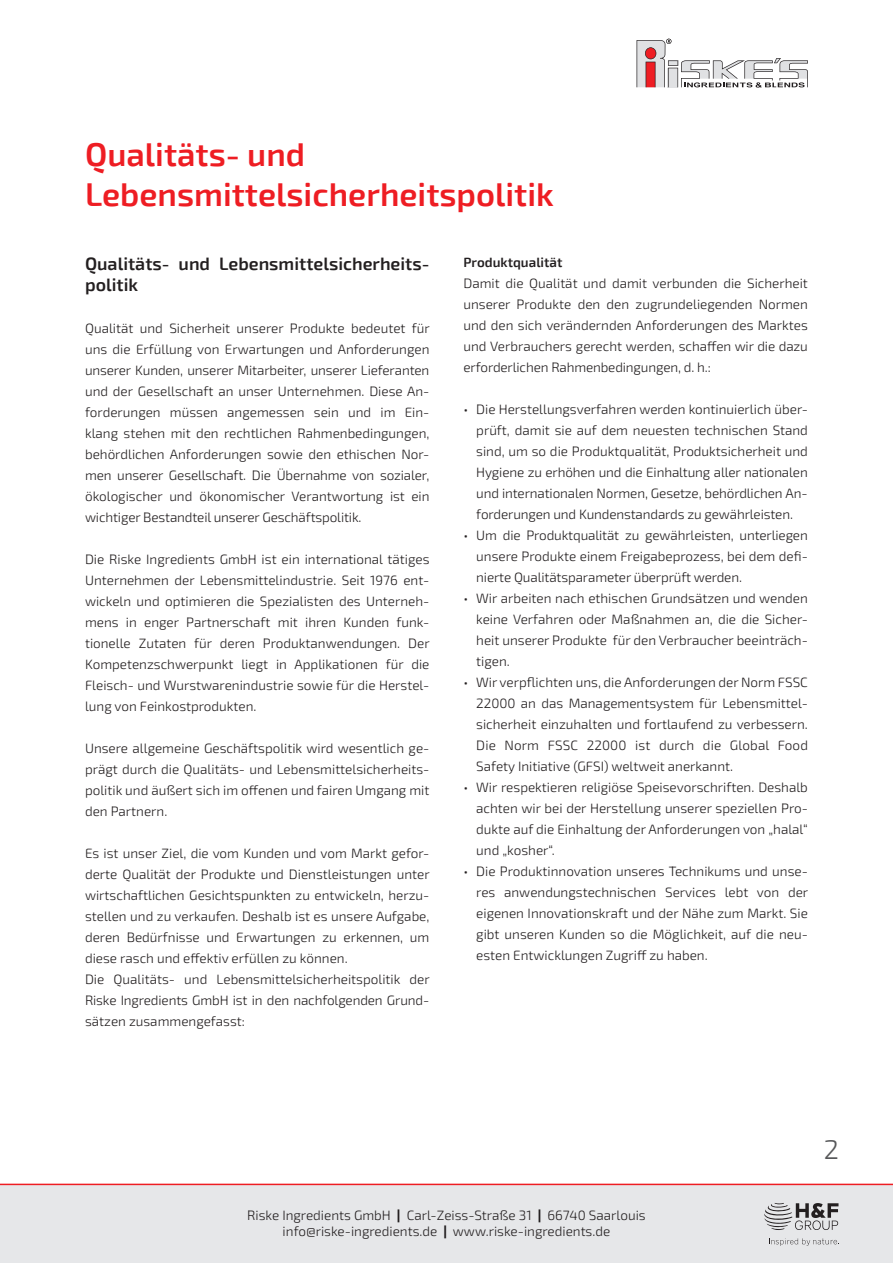
<style>
.page{position:relative;width:893px;height:1263px;background:#fff}
.page>*{position:absolute;margin:0;border:0;box-sizing:border-box;transform-origin:0 0}
.t1{font:600 33px "Exo 2";color:#ee1d23}
.t2{font:27px "Exo 2";color:#57585a}
.t3{font:600 18px/21px "Exo 2";color:#231f20}
.Adresse{font:13.5px/21px "Exo 2";color:#231f20;text-align:justify}
.t4{font:600 13.5px "Exo 2";color:#231f20}
.s1{font-weight:800}
</style>
<div class="page">
<div style="left:0;top:1184px;width:893px;height:79px;background:#e6e7e9"></div>
<svg style="left:637px;top:39px;width:171px;height:49px"></svg>
<svg style="left:769px;top:1238px;width:70px;height:8px"></svg>
<svg style="left:764px;top:1203px;width:74px;height:27px;background:#abaaac"></svg>
<p class="t1" style="left:85px;top:135px;width:222px">Qualitäts- und</p>
<p class="t1" style="left:85px;top:175px;width:470px">Lebensmittelsicherheitspolitik</p>
<p class="t3" style="left:85px;top:253px;width:346px">Qualitäts- und Lebensmittelsicherheits&shy;politik</p>
<p class="Adresse" style="left:85px;top:317px;width:346px">Qualität und Sicherheit unserer Produkte bedeutet für uns die Erfüllung von Erwartungen und Anforderungen unserer Kunden, unserer Mitarbeiter, unserer Lieferanten und der Gesellschaft an unser Unternehmen. Diese An&shy;forderungen müssen angemessen sein und im Ein&shy;klang stehen mit den rechtlichen Rahmenbedingungen, behördlichen Anforderungen sowie den ethischen Nor&shy;men unserer Gesellschaft. Die Übernahme von sozialer, ökologischer und ökonomischer Verantwortung ist ein wichtiger Bestandteil unserer Geschäftspolitik.</p>
<p class="Adresse" style="left:85px;top:548px;width:346px">Die Riske Ingredients GmbH ist ein international tätiges Unternehmen der Lebensmittelindustrie. Seit 1976 ent&shy;wickeln und optimieren die Spezialisten des Unterneh&shy;mens in enger Partnerschaft mit ihren Kunden funk&shy;tionelle Zutaten für deren Produktanwendungen. Der Kompetenzschwerpunkt liegt in Applikationen für die Fleisch- und Wurstwarenindustrie sowie für die Herstel&shy;lung von Feinkostprodukten.</p>
<p class="Adresse" style="left:85px;top:737px;width:346px">Unsere allgemeine Geschäftspolitik wird wesentlich ge&shy;prägt durch die Qualitäts- und Lebensmittelsicherheits&shy;politik und äußert sich im offenen und fairen Umgang mit den Partnern.</p>
<p class="Adresse" style="left:85px;top:842px;width:346px">Es ist unser Ziel, die vom Kunden und vom Markt gefor&shy;derte Qualität der Produkte und Dienstleistungen unter wirtschaftlichen Gesichtspunkten zu entwickeln, herzu&shy;stellen und zu verkaufen. Deshalb ist es unsere Aufgabe, deren Bedürfnisse und Erwartungen zu erkennen, um diese rasch und effektiv erfüllen zu können.</p>
<p class="Adresse" style="left:85px;top:968px;width:346px">Die Qualitäts- und Lebensmittelsicherheitspolitik der Riske Ingredients GmbH ist in den nachfolgenden Grund&shy;sätzen zusammengefasst:</p>
<p class="t4" style="left:463px;top:254px;width:100px">Produktqualität</p>
<p class="Adresse" style="left:463px;top:272px;width:346px">Damit die Qualität und damit verbunden die Sicherheit unserer Produkte den den zugrundeliegenden Normen und den sich verändernden Anforderungen des Marktes und Verbrauchers gerecht werden, schaffen wir die dazu erforderlichen Rahmenbedingungen, d. h.:</p>
<p class="Adresse" style="left:476px;top:398px;width:333px;text-indent:-13px">• Die Herstellungsverfahren werden kontinuierlich über&shy;prüft, damit sie auf dem neuesten technischen Stand sind, um so die Produktqualität, Produktsicherheit und Hygiene zu erhöhen und die Einhaltung aller nationalen und internationalen Normen, Gesetze, behördlichen An&shy;forderungen und Kundenstandards zu gewährleisten.</p>
<p class="Adresse" style="left:476px;top:524px;width:333px;text-indent:-13px">• Um die Produktqualität zu gewährleisten, unterliegen unsere Produkte einem Freigabeprozess, bei dem defi&shy;nierte Qualitätsparameter überprüft werden.</p>
<p class="Adresse" style="left:476px;top:587px;width:333px;text-indent:-13px">• Wir arbeiten nach ethischen Grundsätzen und wenden keine Verfahren oder Maßnahmen an, die die Sicher&shy;heit unserer Produkte für den Verbraucher beeinträch&shy;tigen.</p>
<p class="Adresse" style="left:476px;top:671px;width:333px;text-indent:-13px">• Wir verpflichten uns, die Anforderungen der Norm FSSC 22000 an das Managementsystem für Lebensmittel&shy;sicherheit einzuhalten und fortlaufend zu verbessern.<br>Die Norm FSSC 22000 ist durch die Global Food Safety Initiative (GFSI) weltweit anerkannt.</p>
<p class="Adresse" style="left:476px;top:776px;width:333px;text-indent:-13px">• Wir respektieren religiöse Speisevorschriften. Deshalb achten wir bei der Herstellung unserer speziellen Pro&shy;dukte auf die Einhaltung der Anforderungen von „halal“ und „kosher“.</p>
<p class="Adresse" style="left:476px;top:860px;width:333px;text-indent:-13px">• Die Produktinnovation unseres Technikums und unse&shy;res anwendungstechnischen Services lebt von der eigenen Innovationskraft und der Nähe zum Markt. Sie gibt unseren Kunden so die Möglichkeit, auf die neu&shy;esten Entwicklungen Zugriff zu haben.</p>
<p class="Adresse" style="left:247px;top:1204px;width:400px">Riske Ingredients GmbH <span class="s1">|</span> Carl-Zeiss-Straße 31 <span class="s1">|</span> 66740 Saarlouis</p>
<p class="Adresse" style="left:283px;top:1220px;width:329px">info@riske-ingredients.de <span class="s1">|</span> www.riske-ingredients.de</p>
<h2 class="t2" style="left:824px;top:1130px;width:17px">2</h2>
</div>
